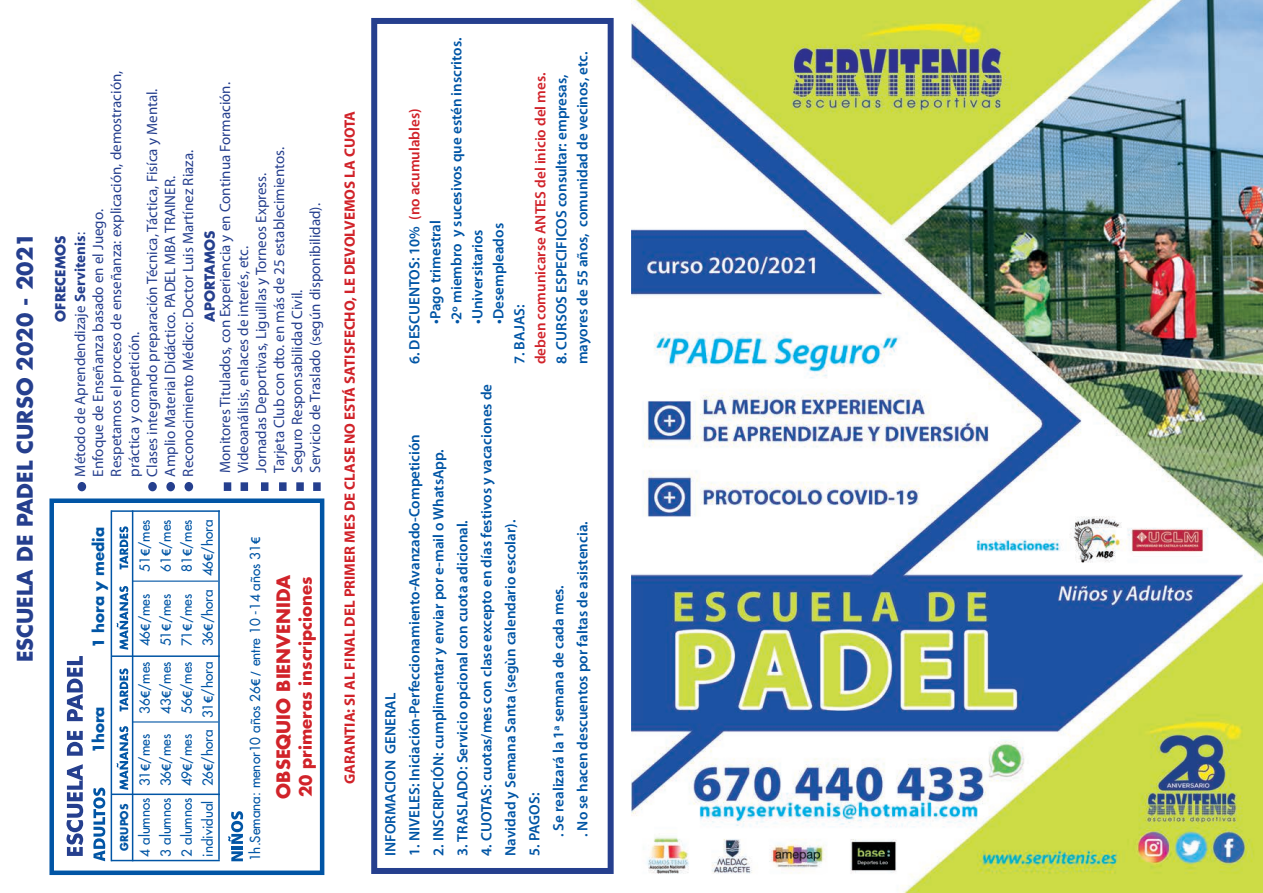
<style>
.page{position:relative;width:1263px;height:893px;background:#fff}
.page>*{position:absolute;margin:0;border:0;box-sizing:border-box;transform-origin:0 0}
.t1{font:700 21px "Futura";color:#253f8e}
.t2{font:700 18px "Futura";color:#d1232a}
.t3{font:700 16.5px "Futura";color:#d1232a}
.t4{font:600 15px/24px "Myriad Pro";color:#0155a5}
.t5{font:15px/18px "Myriad Pro";color:#253f8e}
.t6{font:700 15px "Myriad Pro";color:#d1232a}
.t7{font:600 15px "Myriad Pro";color:#d1232a}
.t8{font:700 15px "Futura";color:#0155a5}
.t9{font:13.5px "Futura";color:#0155a5}
.t10{font:700 13.5px "Futura";color:#253f8e}
.t11{font:700 10.5px "Futura";color:#0155a5}
.s1{font-weight:700}
.s2{font-family:"Myriad Pro";font-weight:600}
.s3{color:#d1232a}
</style>
<div class="page">
<img style="left:631px;top:0;width:632px;height:893px">
<div style="left:49px;top:498px;width:275px;height:377px;border:4px solid #0155a5"></div>
<svg style="left:228px;top:811px;width:15px;height:50px"></svg>
<svg style="left:93px;top:788px;width:12px;height:73px"></svg>
<svg style="left:117px;top:726px;width:11px;height:64px"></svg>
<svg style="left:119px;top:668px;width:9px;height:43px"></svg>
<svg style="left:117px;top:586px;width:11px;height:64px"></svg>
<svg style="left:119px;top:526px;width:9px;height:43px"></svg>
<hr style="left:111px;top:655px;width:109px;height:2px;background:#0155a5">
<hr style="left:111px;top:510px;width:109px;height:2px;background:#0155a5">
<hr style="left:111px;top:860px;width:109px;height:1px;background:#0155a5">
<hr style="left:111px;top:793px;width:109px;height:2px;background:#0155a5">
<hr style="left:133px;top:721px;width:85px;height:1px;background:#0155a5">
<hr style="left:133px;top:581px;width:85px;height:1px;background:#0155a5">
<hr style="left:132px;top:510px;width:1px;height:351px;background:#0155a5">
<hr style="left:218px;top:510px;width:2px;height:350px;background:#0155a5">
<hr style="left:111px;top:510px;width:1px;height:351px;background:#0155a5">
<svg style="left:66px;top:656px;width:17px;height:200px"></svg>
<div style="left:371px;top:18px;width:243px;height:856px;border:6px solid #253f8e"></div>
<div style="left:78px;top:482px;width:8px;height:9px;background:#253f8e;border-radius:50%"></div>
<div style="left:185px;top:482px;width:8px;height:9px;background:#253f8e;border-radius:50%"></div>
<div style="left:166px;top:482px;width:9px;height:9px;background:#253f8e;border-radius:50%"></div>
<div style="left:148px;top:482px;width:9px;height:9px;background:#253f8e;border-radius:50%"></div>
<div style="left:224px;top:482px;width:7px;height:9px;background:#253f8e"></div>
<div style="left:241px;top:482px;width:7px;height:9px;background:#253f8e"></div>
<div style="left:261px;top:482px;width:7px;height:9px;background:#253f8e"></div>
<div style="left:279px;top:482px;width:8px;height:9px;background:#253f8e"></div>
<div style="left:296px;top:482px;width:8px;height:9px;background:#253f8e"></div>
<div style="left:313px;top:482px;width:8px;height:9px;background:#253f8e"></div>
<p class="t1" style="left:10px;top:662px;width:431px;rotate:-90deg">ESCUELA DE PADEL CURSO 2020 - 2021</p>
<p class="t5" style="left:107px;top:477px;width:407px;rotate:-90deg">Respetamos el proceso de enseñanza: explicación, demostración, práctica y competición.</p>
<p class="t5" style="left:216px;top:473px;width:392px;rotate:-90deg">Monitores Titulados, con Experiencia y en Continua Formación.</p>
<p class="t5" style="left:143px;top:477px;width:390px;rotate:-90deg">Clases integrando preparación Técnica, Táctica, Fisíca y Mental.</p>
<p class="t5" style="left:270px;top:473px;width:328px;rotate:-90deg">Tarjeta Club con dto. en más de 25 establecimientos.</p>
<p class="t5" style="left:179px;top:477px;width:328px;rotate:-90deg">Reconocimiento Médico: Doctor Luis Martínez Riaza.</p>
<p class="t5" style="left:252px;top:473px;width:302px;rotate:-90deg">Jornadas Deportivas, Liguillas y Torneos Express.</p>
<p class="t5" style="left:161px;top:477px;width:302px;rotate:-90deg">Amplio Material Didáctico. PADEL MBA TRAINER.</p>
<p class="t5" style="left:306px;top:473px;width:271px;rotate:-90deg">Servicio de Traslado (según disponibilidad).</p>
<p class="t5" style="left:89px;top:477px;width:269px;rotate:-90deg">Enfoque de Enseñanza basado en el Juego.</p>
<p class="t10" style="left:51px;top:322px;width:87px;rotate:-90deg">OFRECEMOS</p>
<p class="t10" style="left:200px;top:322px;width:93px;rotate:-90deg">APORTAMOS</p>
<p class="t5" style="left:71px;top:477px;width:246px;rotate:-90deg">Método de Aprendendizaje <span class="s1">Servitenis</span>:</p>
<p class="t5" style="left:234px;top:473px;width:228px;rotate:-90deg">Videoanálisis, enlaces de interés, etc.</p>
<p class="t5" style="left:288px;top:473px;width:185px;rotate:-90deg">Seguro Responsabilidad Civil.</p>
<p class="t8" style="left:88px;top:648px;width:123px;rotate:-90deg">1 hora y media</p>
<p class="t8" style="left:88px;top:753px;width:49px;rotate:-90deg">1hora</p>
<p class="t11" style="left:117px;top:851px;width:48px;rotate:-90deg">GRUPOS</p>
<p class="t9" style="left:136px;top:572px;width:54px;rotate:-90deg">51<span class="s2">€</span>/mes</p>
<p class="t9" style="left:157px;top:572px;width:54px;rotate:-90deg">61<span class="s2">€</span>/mes</p>
<p class="t9" style="left:178px;top:572px;width:54px;rotate:-90deg">81<span class="s2">€</span>/mes</p>
<p class="t9" style="left:199px;top:576px;width:58px;rotate:-90deg">46<span class="s2">€</span>/hora</p>
<p class="t9" style="left:136px;top:646px;width:54px;rotate:-90deg">46<span class="s2">€</span>/mes</p>
<p class="t9" style="left:157px;top:646px;width:54px;rotate:-90deg">51<span class="s2">€</span>/mes</p>
<p class="t9" style="left:178px;top:646px;width:54px;rotate:-90deg">71<span class="s2">€</span>/mes</p>
<p class="t9" style="left:199px;top:646px;width:58px;rotate:-90deg">36<span class="s2">€</span>/hora</p>
<p class="t9" style="left:136px;top:714px;width:54px;rotate:-90deg">36<span class="s2">€</span>/mes</p>
<p class="t9" style="left:157px;top:714px;width:54px;rotate:-90deg">43<span class="s2">€</span>/mes</p>
<p class="t9" style="left:178px;top:714px;width:54px;rotate:-90deg">56<span class="s2">€</span>/mes</p>
<p class="t9" style="left:199px;top:718px;width:58px;rotate:-90deg">31<span class="s2">€</span>/hora</p>
<p class="t9" style="left:136px;top:786px;width:54px;rotate:-90deg">31<span class="s2">€</span>/mes</p>
<p class="t9" style="left:157px;top:786px;width:54px;rotate:-90deg">36<span class="s2">€</span>/mes</p>
<p class="t9" style="left:178px;top:786px;width:54px;rotate:-90deg">49<span class="s2">€</span>/mes</p>
<p class="t9" style="left:199px;top:786px;width:58px;rotate:-90deg">26<span class="s2">€</span>/hora</p>
<p class="t9" style="left:136px;top:857px;width:61px;rotate:-90deg">4 alumnos</p>
<p class="t9" style="left:157px;top:857px;width:61px;rotate:-90deg">3 alumnos</p>
<p class="t9" style="left:178px;top:857px;width:61px;rotate:-90deg">2 alumnos</p>
<p class="t9" style="left:199px;top:857px;width:57px;rotate:-90deg">individual</p>
<p class="t9" style="left:246px;top:861px;width:326px;rotate:-90deg">1h.Semana: menor10 años 26<span class="s2">€ /</span> entre 10 -14 años 31<span class="s2">€</span></p>
<p class="t2" style="left:271px;top:799px;width:225px;rotate:-90deg">OBSEQUIO BIENVENIDA</p>
<p class="t3" style="left:294px;top:797px;width:222px;rotate:-90deg">20 primeras inscripciones</p>
<p class="t6" style="left:340px;top:784px;width:675px;rotate:-90deg">GARANTIA: SI AL FINAL DEL PRIMER MES DE CLASE NO ESTÁ SATISFECHO, LE DEVOLVEMOS LA CUOTA</p>
<p class="t4" style="left:378px;top:856px;width:165px;rotate:-90deg">INFORMACION GENERAL</p>
<p class="t4" style="left:402px;top:364px;width:257px;rotate:-90deg">6. DESCUENTOS: 10% <span class="s3">(no acumulables)</span></p>
<p class="t4" style="left:444px;top:324px;width:288px;rotate:-90deg">•2º miembro y sucesivos que estén inscritos.</p>
<p class="t4" style="left:423px;top:324px;width:105px;rotate:-90deg">•Pago trimestral</p>
<p class="t4" style="left:465px;top:324px;width:96px;rotate:-90deg">•Universitarios</p>
<p class="t4" style="left:486px;top:324px;width:102px;rotate:-90deg">•Desempleados</p>
<p class="t4" style="left:507px;top:364px;width:61px;rotate:-90deg">7. BAJAS:</p>
<p class="t7" style="left:531px;top:364px;width:293px;rotate:-90deg">deben comunicarse ANTES del inicio del mes.</p>
<p class="t4" style="left:550px;top:364px;width:314px;line-height:21px;rotate:-90deg">8. CURSOS ESPECIFICOS consultar: empresas, mayores de 55 años, comunidad de vecinos, etc.</p>
<p class="t4" style="left:402px;top:856px;width:423px;rotate:-90deg">1. NIVELES: Iniciación-Perfeccionamiento-Avanzado-Competición</p>
<p class="t4" style="left:426px;top:856px;width:408px;rotate:-90deg">2. INSCRIPCIÓN: cumplimentar y enviar por e-mail o WhatsApp.</p>
<p class="t4" style="left:450px;top:856px;width:337px;rotate:-90deg">3. TRASLADO: Servicio opcional con cuota adicional.</p>
<p class="t4" style="left:474px;top:856px;width:474px;rotate:-90deg">4. CUOTAS: cuotas/mes con clase excepto en días festivos y vacaciones de<br>Navidad y Semana Santa (segùn calendario escolar).</p>
<p class="t4" style="left:522px;top:856px;width:65px;rotate:-90deg">5. PAGOS:</p>
<p class="t4" style="left:546px;top:837px;width:254px;rotate:-90deg">. Se realizará la 1ª semana de cada mes.</p>
<p class="t4" style="left:570px;top:837px;width:317px;rotate:-90deg">. No se hacen descuentos por faltas de asistencia.</p>
</div>
